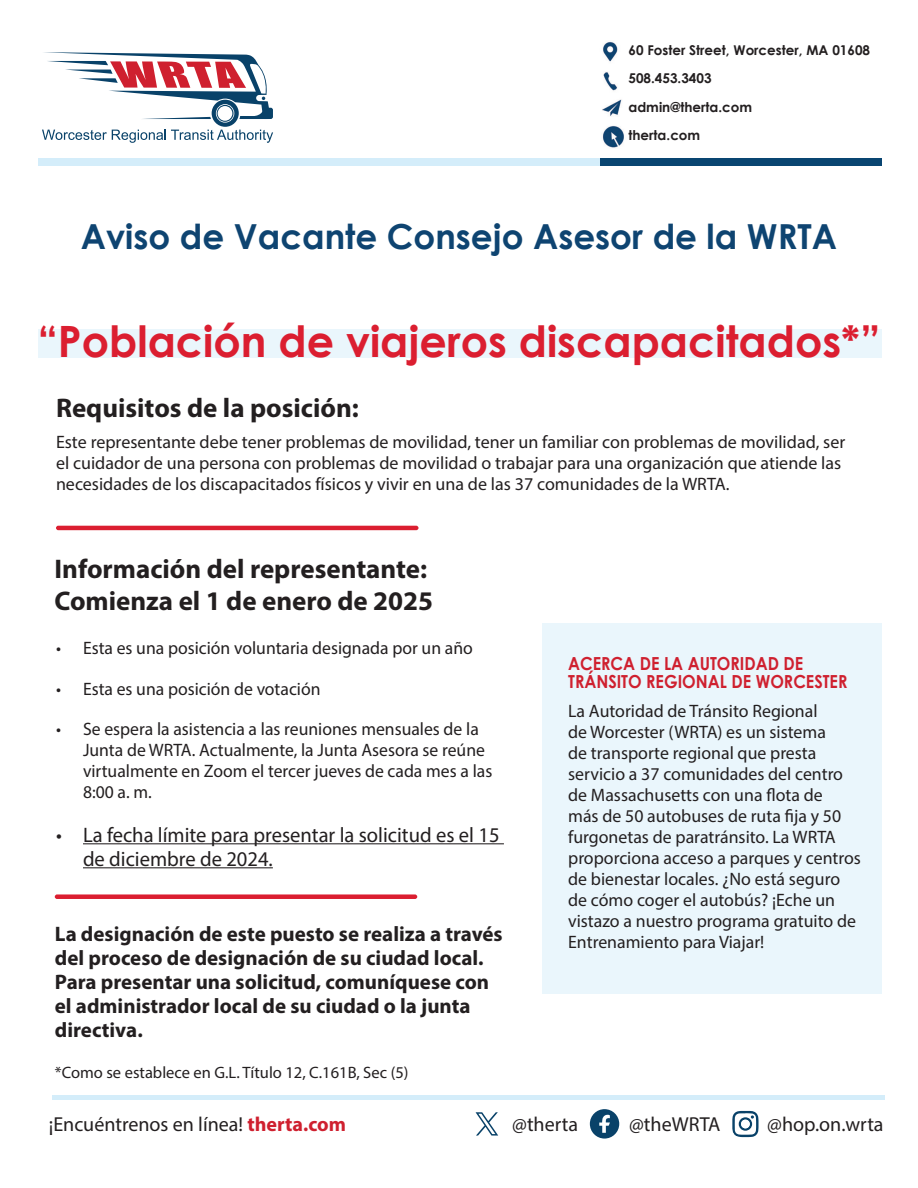
<style>
.page{position:relative;width:918px;height:1188px;background:#fff}
.page>*{position:absolute;margin:0;border:0;box-sizing:border-box;transform-origin:0 0}
.t1{font:700 43.2px "Century Gothic";color:#db1e30}
.t2{font:700 34.5px "Century Gothic";color:#0e4471}
.Body_Text_2{font:700 27px/31.5px "Myriad Pro";color:#231f20}
.Body_Text_2-2{font:700 21px/24px "Myriad Pro";color:#231f20}
.t3{font:21px/24px "Myriad Pro";color:#231f20}
.t4{font:20.25px "Myriad Pro";color:#231f20}
.Body_Text_2-3{font:18px/21px "Myriad Pro";color:#231f20}
.Body_Text_2-4{font:700 18px/18px "Century Gothic";color:#cf202f;scale:.9 1}
.Body_Text_2-5{font:16.5px "Myriad Pro";color:#231f20}
.t5{font:700 13.5px "Century Gothic";color:#231f20}
.s1{font-weight:700;color:#cf202f}
</style>
<div class="page">
<div style="left:38px;top:329px;width:844px;height:29px;background:#eaf6fc"></div>
<hr style="left:83px;top:843px;width:421px;height:1px;background:#231f20">
<hr style="left:83px;top:867px;width:190px;height:1px;background:#231f20">
<hr style="left:56px;top:526px;width:363px;height:4px;background:#db1e30;border-radius:2px">
<div style="left:55px;top:894px;width:362px;height:5px;background:#db1e30;border-radius:2px"></div>
<svg style="left:590px;top:1109px;width:29px;height:30px"></svg>
<svg style="left:476px;top:1112px;width:22px;height:24px"></svg>
<svg style="left:732px;top:1111px;width:27px;height:26px"></svg>
<div style="left:741px;top:1120px;width:9px;height:8px;background:#fff;border-radius:50%"></div>
<div style="left:52px;top:1095px;width:833px;height:5px;background:#d4edfa"></div>
<img style="left:603px;top:126px;width:21px;height:22px">
<img style="left:602px;top:99px;width:20px;height:18px">
<img style="left:603px;top:72px;width:14px;height:19px">
<svg style="left:42px;top:52px;width:231px;height:91px"></svg>
<img style="left:603px;top:41px;width:15px;height:21px">
<div style="left:38px;top:158px;width:600px;height:8px;background:#d4edfa"></div>
<div style="left:600px;top:158px;width:282px;height:8px;background:#094571"></div>
<div style="left:542px;top:623px;width:340px;height:371px;background:#eaf6fc"></div>
<p class="t5" style="left:628px;top:40px;width:243px">60 Foster Street, Worcester, MA 01608</p>
<p class="t5" style="left:628px;top:68px;width:85px">508.453.3403</p>
<p class="t5" style="left:628px;top:96px;width:125px">admin@therta.com</p>
<p class="t5" style="left:628px;top:125px;width:73px">therta.com</p>
<p class="t2" style="left:81px;top:211px;width:758px">Aviso de Vacante Consejo Asesor de la WRTA</p>
<p class="t1" style="left:37px;top:309px;width:845px">“Población de viajeros discapacitados*”</p>
<p class="Body_Text_2" style="left:56px;top:391px;width:304px">Requisitos de la posición:</p>
<p class="Body_Text_2-3" style="left:56px;top:432px;width:791px">Este representante debe tener problemas de movilidad, tener un familiar con problemas de movilidad, ser el cuidador de una persona con problemas de movilidad o trabajar para una organización que atiende las necesidades de los discapacitados físicos y vivir en una de las 37 comunidades de la WRTA.</p>
<p class="Body_Text_2" style="left:55px;top:552px;width:380px">Información del representante:<br>Comienza el 1 de enero de 2025</p>
<p class="Body_Text_2-3" style="left:56px;top:637px;width:418px">• Esta es una posición voluntaria designada por un año</p>
<p class="Body_Text_2-3" style="left:56px;top:678px;width:266px">• Esta es una posición de votación</p>
<p class="Body_Text_2-3" style="left:83px;top:718px;width:411px;text-indent:-27px">• Se espera la asistencia a las reuniones mensuales de la Junta de WRTA. Actualmente, la Junta Asesora se reúne virtualmente en Zoom el tercer jueves de cada mes a las 8:00 a. m.</p>
<p class="t3" style="left:83px;top:822px;width:418px;text-indent:-27px">• La fecha límite para presentar la solicitud es el 15 de diciembre de 2024.</p>
<p class="Body_Text_2-4" style="left:568px;top:654px;width:312px">ACERCA DE LA AUTORIDAD DE<br>TRÁNSITO REGIONAL DE WORCESTER</p>
<p class="Body_Text_2-3" style="left:568px;top:700px;width:294px">La Autoridad de Tránsito Regional<br>de Worcester (WRTA) es un sistema<br>de transporte regional que presta servicio a 37 comunidades del centro de Massachusetts con una flota de<br>más de 50 autobuses de ruta fija y 50 furgonetas de paratránsito. La WRTA proporciona acceso a parques y centros de bienestar locales. ¿No está seguro de cómo coger el autobús? ¡Eche un vistazo a nuestro programa gratuito de Entrenamiento para Viajar!</p>
<p class="Body_Text_2-2" style="left:55px;top:922px;width:449px">La designación de este puesto se realiza a través del proceso de designación de su ciudad local.<br>Para presentar una solicitud, comuníquese con el administrador local de su ciudad o la junta directiva.</p>
<p class="Body_Text_2-5" style="left:55px;top:1062px;width:355px">*Como se establece en G.L. Título 12, C.161B, Sec (5)</p>
<p class="t4" style="left:49px;top:1112px;width:299px">¡Encuéntrenos en línea! <span class="s1">therta.com</span></p>
<p class="t4" style="left:512px;top:1112px;width:67px">@therta</p>
<p class="t4" style="left:629px;top:1112px;width:93px">@theWRTA</p>
<p class="t4" style="left:767px;top:1112px;width:118px">@hop.on.wrta</p>
</div>
